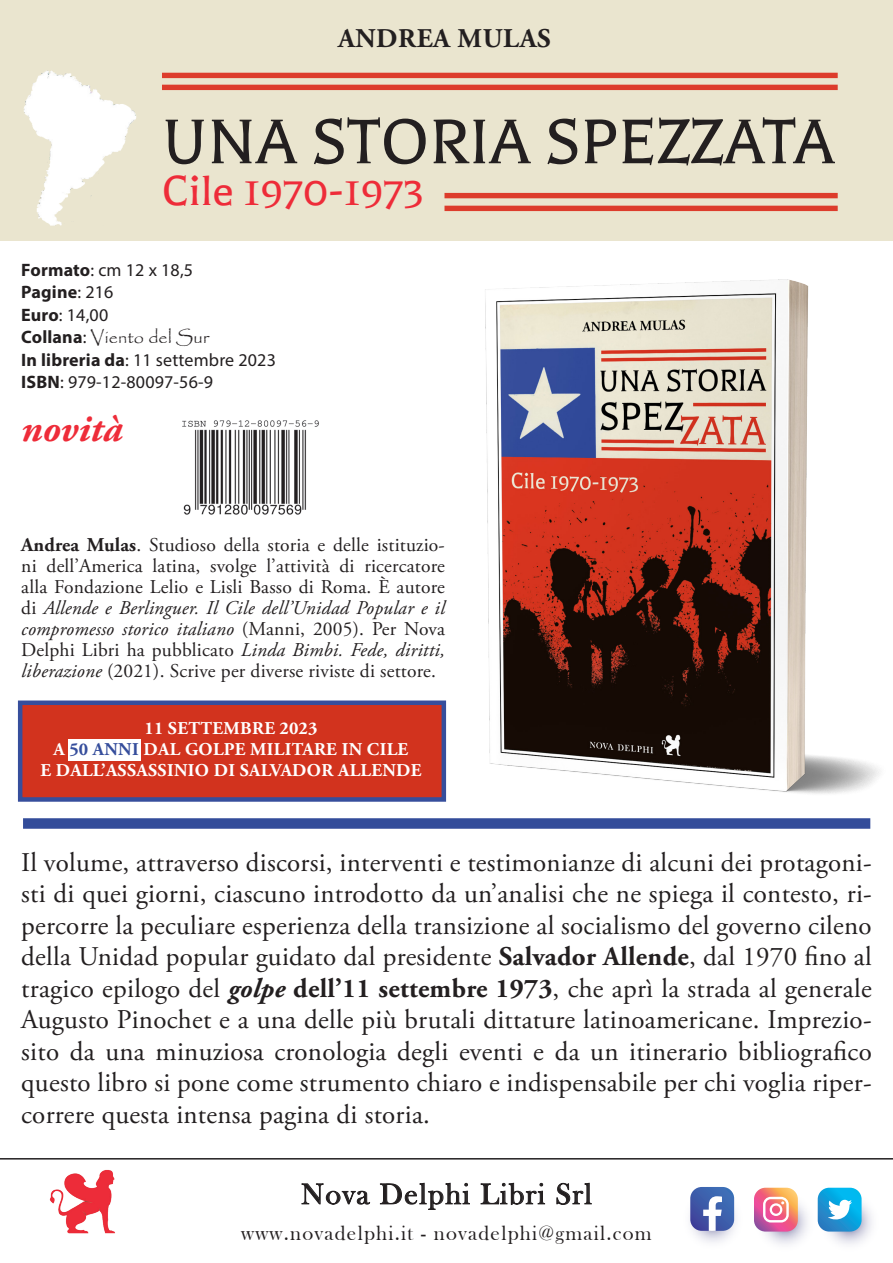
<style>
.page{position:relative;width:893px;height:1263px;background:#fff}
.page>*{position:absolute;margin:0;border:0;box-sizing:border-box;transform-origin:0 0}
.t1{font:72px "Balthazar";color:#231f20}
.t2{font:48px "Balthazar";color:#ee2c39}
.t3{font:italic 700 39px "Adobe Garamond Pro";color:#ee2c39}
.t4{font:30px "Bask Old Face";letter-spacing:.05em;color:#231f20}
.t5{font:27px/31.5px "Adobe Garamond Pro";letter-spacing:.01em;color:#231f20;text-align:justify}
.t6{font:700 27px "Adobe Garamond Pro";letter-spacing:.02em;color:#231f20}
.t7{font:21px "Bask Old Face";letter-spacing:.06em;color:#231f20}
.t8{font:19.5px/21px "Adobe Garamond Pro";letter-spacing:.01em;color:#231f20;text-align:justify}
.t9{font:18px "Myriad Pro";letter-spacing:.01em;color:#231f20}
.t10{font:700 18px "Adobe Garamond Pro";letter-spacing:.02em;color:#fff}
.t11{font:18px "Papyrus";letter-spacing:.01em;color:#231f20}
.t12{font:700 18px "Myriad Pro";letter-spacing:.01em;color:#231f20}
.s1{font-weight:700}
.s2{font-weight:400}
.s3{font-family:"Myriad Pro";font-weight:700}
.s4{font-family:"Myriad Pro"}
.s5{font-style:italic}
.s6{color:#364e9c}
.s7{font-weight:700;font-style:italic}
</style>
<div class="page">
<hr style="left:0;top:1158px;width:893px;height:1px;background:#231f20">
<div style="left:0;top:0;width:893px;height:240px;background:#eae5cf"></div>
<img style="left:24px;top:70px;width:113px;height:156px">
<img style="left:182px;top:420px;width:137px;height:95px">
<div style="left:23px;top:818px;width:847px;height:11px;background:#334c9a"></div>
<img style="left:485px;top:279px;width:395px;height:515px">
<img style="left:49px;top:1170px;width:66px;height:63px">
<svg style="left:301px;top:1183px;width:69px;height:22px"></svg>
<svg style="left:380px;top:1182px;width:90px;height:28px"></svg>
<svg style="left:480px;top:1182px;width:65px;height:23px"></svg>
<svg style="left:556px;top:1182px;width:36px;height:23px"></svg>
<img style="left:762px;top:1197px;width:110px;height:47px">
<svg style="left:818px;top:1188px;width:44px;height:43px"></svg>
<svg style="left:754px;top:1188px;width:44px;height:43px;background:#eb8b96"></svg>
<img style="left:693px;top:1197px;width:43px;height:45px">
<svg style="left:690px;top:1187px;width:44px;height:44px"></svg>
<div style="left:162px;top:85px;width:676px;height:5px;background:#dd3c2c"></div>
<div style="left:162px;top:73px;width:676px;height:5px;background:#dd3c2c"></div>
<div style="left:444px;top:193px;width:394px;height:5px;background:#dd3c2c"></div>
<div style="left:444px;top:206px;width:394px;height:5px;background:#dd3c2c"></div>
<div style="left:18px;top:700px;width:428px;height:102px;background:#d2331e;border:4px solid #364e9c"></div>
<div style="left:68px;top:739px;width:72px;height:21px;background:#fff"></div>
<p class="t6" style="left:338px;top:23px;width:214px">ANDREA MULAS</p>
<p class="t1" style="left:162px;top:106px;width:674px">UNA STORIA SPEZZATA</p>
<p class="t2" style="left:162px;top:167px;width:263px">Cile 1970-1973</p>
<p class="t9" style="left:21px;top:258px;width:173px"><span class="s1">Formato</span>: cm 12 x 18,5</p>
<p class="t12" style="left:21px;top:280px;width:94px">Pagine<span class="s2">: 216</span></p>
<p class="t9" style="left:21px;top:303px;width:89px"><span class="s1">Euro</span>: 14,00</p>
<p class="t11" style="left:21px;top:326px;width:189px"><span class="s3">Collana</span><span class="s4">:</span> Viento del Sur</p>
<p class="t9" style="left:21px;top:348px;width:256px"><span class="s1">In libreria da</span>: 11 settembre 2023</p>
<p class="t9" style="left:21px;top:371px;width:193px"><span class="s1">ISBN</span>: 979-12-80097-56-9</p>
<p class="t3" style="left:21px;top:406px;width:103px">novità</p>
<p class="t8" style="left:21px;top:535px;width:425px"><span class="s1">Andrea Mulas</span>. Studioso della storia e delle istituzio&shy;ni dell’America latina, svolge l’attività di ricercatore alla Fondazione Lelio e Lisli Basso di Roma. È autore di <span class="s5">Allende e Berlinguer. Il Cile dell’Unidad Popular e il compromesso storico italiano</span> (Manni, 2005). Per Nova Delphi Libri ha pubblicato <span class="s5">Linda Bimbi. Fede, diritti, liberazione</span> (2021). Scrive per diverse riviste di settore.</p>
<p class="t10" style="left:145px;top:718px;width:174px">11 SETTEMBRE 2023</p>
<p class="t10" style="left:54px;top:739px;width:356px">A <span class="s6">50 ANNI</span> DAL GOLPE MILITARE IN CILE</p>
<p class="t10" style="left:40px;top:760px;width:383px">E DALL’ASSASSINIO DI SALVADOR ALLENDE</p>
<p class="t5" style="left:21px;top:847px;width:852px">Il volume, attraverso discorsi, interventi e testimonianze di alcuni dei protagoni&shy;sti di quei giorni, ciascuno introdotto da un’analisi che ne spiega il contesto, ri&shy;percorre la peculiare esperienza della transizione al socialismo del governo cileno della Unidad popular guidato dal presidente <span class="s1">Salvador Allende</span>, dal 1970 fino al tragico epilogo del <span class="s7">golpe</span> <span class="s1">dell’11 settembre 1973</span>, che aprì la strada al generale Augusto Pinochet e a una delle più brutali dittature latinoamericane. Imprezio&shy;sito da una minuziosa cronologia degli eventi e da un itinerario bibliografico questo libro si pone come strumento chiaro e indispensabile per chi voglia riper&shy;correre questa intensa pagina di storia.</p>
<p class="t4" style="left:301px;top:1177px;width:292px">Nova Delphi Libri Srl</p>
<p class="t7" style="left:241px;top:1221px;width:412px">www.novadelphi.it - novadelphi@gmail.com</p>
</div>
